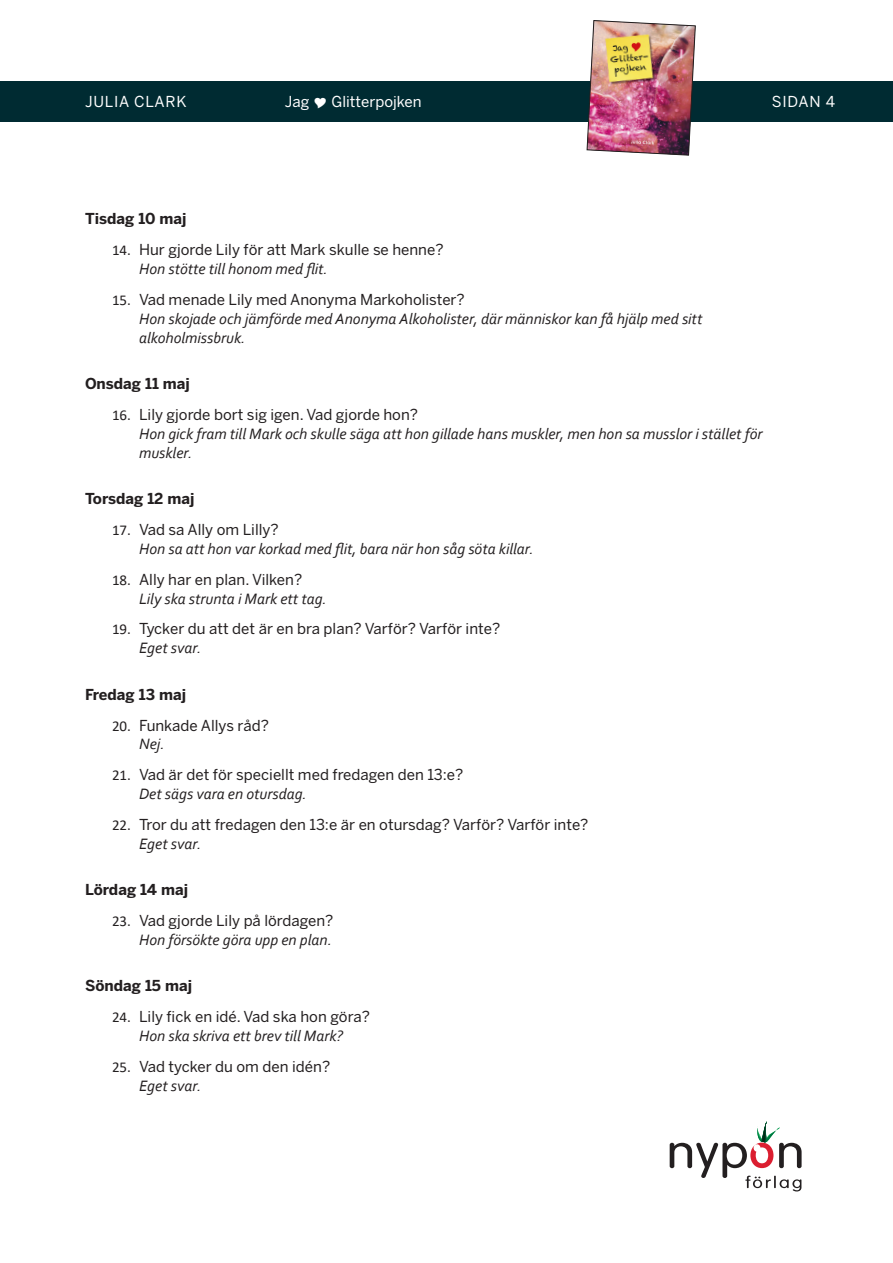
<style>
.page{position:relative;width:893px;height:1263px;background:#fff}
.page>*{position:absolute;margin:0;border:0;box-sizing:border-box;transform-origin:0 0}
.Svar__Lärarmaterial{font:italic 15.75px/18.9px "Corbel";color:#231f20}
.t1{font:15px "Benton Sans";color:#231f20}
.Mellanrubik{font:700 15px "Benton Sans";color:#231f20}
.t2{font:15px "Benton Sans";color:#fff}
.t3{font:15px "Benton Sans";letter-spacing:.05em;color:#fff}
.s1{font-family:"Calibri"}
</style>
<div class="page">
<div style="left:0;top:81px;width:893px;height:40px;background:#002b32"></div>
<svg style="left:670px;top:1121px;width:132px;height:70px"></svg>
<img style="left:586px;top:20px;width:110px;height:136px">
<p class="t3" style="left:85px;top:93px;width:103px">JULIA CLARK</p>
<p class="t2" style="left:285px;top:93px;width:26px">Jag</p>
<p class="t2" style="left:331px;top:93px;width:92px">Glitterpojken</p>
<p class="t2" style="left:772px;top:93px;width:65px">SIDAN 4</p>
<p class="Mellanrubik" style="left:85px;top:210px;width:103px">Tisdag 10 maj</p>
<p class="t1" style="left:112px;top:241px;width:333px"><span class="s1">14.</span> Hur gjorde Lily för att Mark skulle se henne?</p>
<p class="Svar__Lärarmaterial" style="left:139px;top:259px;width:190px">Hon stötte till honom med flit.</p>
<p class="t1" style="left:112px;top:291px;width:354px"><span class="s1">15.</span> Vad menade Lily med Anonyma Markoholister?</p>
<p class="Svar__Lärarmaterial" style="left:139px;top:309px;width:565px">Hon skojade och jämförde med Anonyma Alkoholister, där människor kan få hjälp med sitt alkoholmissbruk.</p>
<p class="Mellanrubik" style="left:85px;top:375px;width:106px">Onsdag 11 maj</p>
<p class="t1" style="left:112px;top:406px;width:308px"><span class="s1">16.</span> Lily gjorde bort sig igen. Vad gjorde hon?</p>
<p class="Svar__Lärarmaterial" style="left:139px;top:424px;width:625px">Hon gick fram till Mark och skulle säga att hon gillade hans muskler, men hon sa musslor i stället för muskler.</p>
<p class="Mellanrubik" style="left:85px;top:490px;width:111px">Torsdag 12 maj</p>
<p class="t1" style="left:112px;top:521px;width:168px"><span class="s1">17.</span> Vad sa Ally om Lilly?</p>
<p class="Svar__Lärarmaterial" style="left:139px;top:539px;width:396px">Hon sa att hon var korkad med flit, bara när hon såg söta killar.</p>
<p class="t1" style="left:112px;top:570px;width:192px"><span class="s1">18.</span> Ally har en plan. Vilken?</p>
<p class="Svar__Lärarmaterial" style="left:139px;top:588px;width:189px">Lily ska strunta i Mark ett tag.</p>
<p class="t1" style="left:112px;top:620px;width:390px"><span class="s1">19.</span> Tycker du att det är en bra plan? Varför? Varför inte?</p>
<p class="Svar__Lärarmaterial" style="left:139px;top:638px;width:64px">Eget svar.</p>
<p class="Mellanrubik" style="left:85px;top:686px;width:103px">Fredag 13 maj</p>
<p class="t1" style="left:112px;top:716px;width:159px"><span class="s1">20.</span> Funkade Allys råd?</p>
<p class="Svar__Lärarmaterial" style="left:139px;top:734px;width:27px">Nej.</p>
<p class="t1" style="left:112px;top:766px;width:353px"><span class="s1">21.</span> Vad är det för speciellt med fredagen den 13:e?</p>
<p class="Svar__Lärarmaterial" style="left:139px;top:784px;width:169px">Det sägs vara en otursdag.</p>
<p class="t1" style="left:112px;top:816px;width:478px"><span class="s1">22.</span> Tror du att fredagen den 13:e är en otursdag? Varför? Varför inte?</p>
<p class="Svar__Lärarmaterial" style="left:139px;top:834px;width:64px">Eget svar.</p>
<p class="Mellanrubik" style="left:85px;top:881px;width:105px">Lördag 14 maj</p>
<p class="t1" style="left:112px;top:912px;width:223px"><span class="s1">23.</span> Vad gjorde Lily på lördagen?</p>
<p class="Svar__Lärarmaterial" style="left:139px;top:930px;width:194px">Hon försökte göra upp en plan.</p>
<p class="Mellanrubik" style="left:85px;top:977px;width:109px">Söndag 15 maj</p>
<p class="t1" style="left:112px;top:1008px;width:259px"><span class="s1">24.</span> Lily fick en idé. Vad ska hon göra?</p>
<p class="Svar__Lärarmaterial" style="left:139px;top:1026px;width:206px">Hon ska skriva ett brev till Mark?</p>
<p class="t1" style="left:112px;top:1058px;width:220px"><span class="s1">25.</span> Vad tycker du om den idén?</p>
<p class="Svar__Lärarmaterial" style="left:139px;top:1076px;width:64px">Eget svar.</p>
</div>
